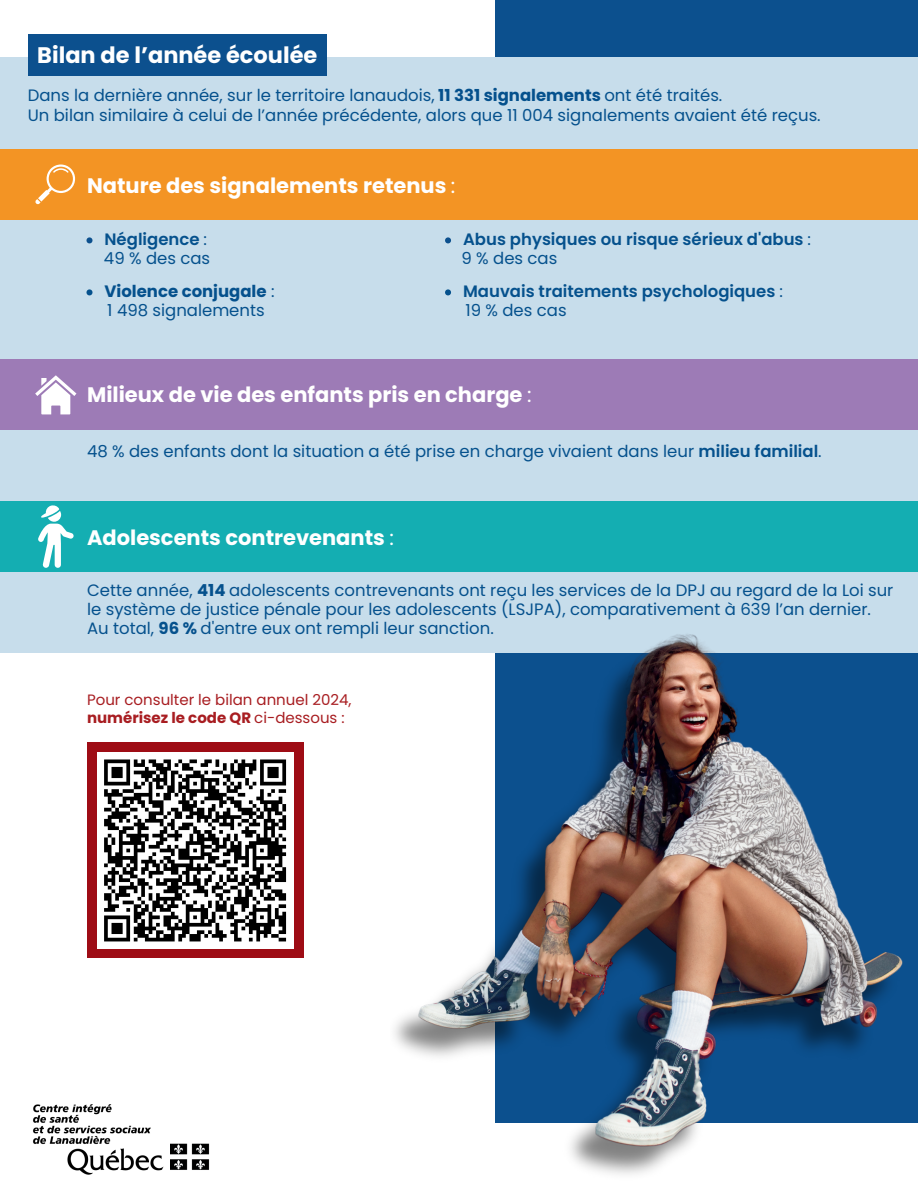
<style>
.page{position:relative;width:918px;height:1188px;background:#fff}
.page>*{position:absolute;margin:0;border:0;box-sizing:border-box;transform-origin:0 0}
.t1{font:700 22.5px "Poppins";color:#fff}
.t2{font:700 21px "Poppins";color:#fff}
.t3{font:16.5px/19.2px "Poppins";color:#05518d}
.t4{font:600 16.5px/19px "Poppins";color:#05518d}
.t5{font:700 16.5px/19px "Poppins";color:#05518d}
.t6{font:15px/18px "Poppins";color:#a81d21}
.s1{font-weight:700}
.s2{font-weight:400}
.s3{font-weight:600}
</style>
<div class="page">
<img style="left:33px;top:1104px;width:177px;height:71px">
<div style="left:495px;top:0;width:423px;height:1123px;background:#0c508e"></div>
<div style="left:0;top:57px;width:918px;height:595px;background:#c7ddeb"></div>
<div style="left:0;top:501px;width:918px;height:70px;background:#14aeb2"></div>
<svg style="left:38px;top:505px;width:36px;height:63px"></svg>
<img style="left:390px;top:571px;width:528px;height:604px">
<div style="left:87px;top:742px;width:216px;height:216px;background:#9e0c15"></div>
<div style="left:0;top:149px;width:918px;height:71px;background:#f39424"></div>
<svg style="left:35px;top:165px;width:41px;height:39px"></svg>
<svg style="left:87px;top:237px;width:6px;height:6px"></svg>
<svg style="left:87px;top:289px;width:6px;height:6px"></svg>
<svg style="left:445px;top:237px;width:6px;height:6px"></svg>
<svg style="left:445px;top:289px;width:6px;height:6px"></svg>
<div style="left:0;top:360px;width:918px;height:70px;background:#9d7bb6"></div>
<svg style="left:35px;top:375px;width:41px;height:39px"></svg>
<div style="left:28px;top:34px;width:298px;height:42px;background:#0c508e"></div>
<div style="left:97px;top:752px;width:196px;height:197px;background:#fff"></div>
<svg style="left:104px;top:759px;width:183px;height:183px"></svg>
<h1 class="t1" style="left:37px;top:42px;width:282px">Bilan de l’année écoulée</h1>
<p class="t3" style="left:28px;top:85px;width:794px;line-height:20.2px">Dans la dernière année, sur le territoire lanaudois, <span class="s1">11 331 signalements</span> ont été traités.<br>Un bilan similaire à celui de l’année précédente, alors que 11 004 signalements avaient été reçus.</p>
<p class="t2" style="left:87px;top:174px;width:370px">Nature des signalements retenus <span class="s2">:</span></p>
<p class="t4" style="left:104px;top:230px;width:108px">Négligence <span class="s2">:<br>49 % des cas</span></p>
<p class="t5" style="left:105px;top:282px;width:172px">Violence conjugale <span class="s2">:<br>1 498 signalements</span></p>
<p class="t4" style="left:461px;top:230px;width:351px">Abus physiques ou risque sérieux d'abus <span class="s2">:<br>9 % des cas</span></p>
<p class="t4" style="left:463px;top:282px;width:321px">Mauvais traitements psychologiques <span class="s2">:<br>19 % des cas</span></p>
<p class="t2" style="left:87px;top:382px;width:446px">Milieux de vie des enfants pris en charge <span class="s2">:</span></p>
<p class="t3" style="left:87px;top:441px;width:736px">48 % des enfants dont la situation a été prise en charge vivaient dans leur <span class="s3">milieu familial</span>.</p>
<p class="t2" style="left:87px;top:526px;width:308px">Adolesce nts contrevenants <span class="s2">:</span></p>
<p class="t3" style="left:87px;top:581px;width:808px">Cette année, <span class="s1">414</span> adolescents contrevenants ont reçu les services de la DPJ au regard de la Loi sur le système de justice pénale pour les adolescents (LSJPA), comparativement à 639 l’an dernier.<br>Au total, <span class="s1">96 %</span> d'entre eux ont rempli leur sanction.</p>
<p class="t6" style="left:87px;top:691px;width:266px">Pour consulter le bilan annuel 2024, <span class="s1">numérisez le code QR</span> ci-dessous :</p>
</div>
